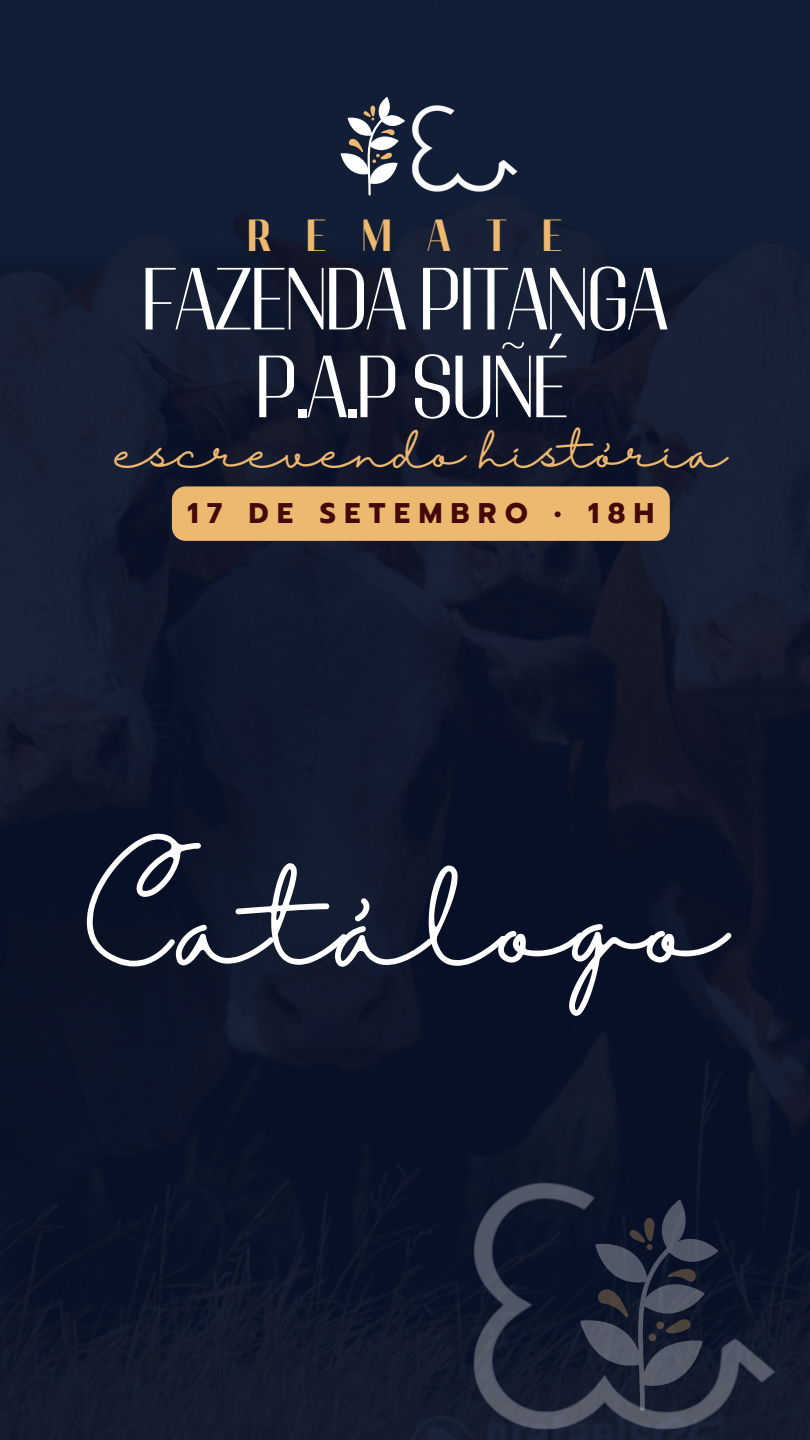
<style>
.page{position:relative;width:810px;height:1440px;background:#fff}
.page>*{position:absolute;margin:0;border:0;box-sizing:border-box;transform-origin:0 0}
.t1{font:110px "Halimun";color:#fff}
.t2{font:88px/87.8px "Adirek HC 400";letter-spacing:-.02em;color:#fff;text-align:center}
.t3{font:45px "Adirek HC 700";letter-spacing:.8em;color:#edb86f}
.t4{font:44px "Halimun";color:#edb86f}
.t5{font:700 28.3px "Prompt";letter-spacing:.3em;color:#440909}
</style>
<div class="page">
<img style="left:0;top:0;width:810px;height:1440px">
<svg style="left:341px;top:97px;width:64px;height:98px"></svg>
<img style="left:405px;top:101px;width:125px;height:95px">
<img style="left:454px;top:1170px;width:356px;height:270px">
<svg style="left:580px;top:1200px;width:138px;height:210px;background:#272d3e"></svg>
<div style="left:172px;top:486px;width:498px;height:55px;background:#edb86f"></div>
<p class="t3" style="left:248px;top:209px;width:316px">REMATE</p>
<p class="t2" style="left:142px;top:255px;width:528px">FAZENDA PITANGA<br>P.A.P SUÑÉ</p>
<h3 class="t4" style="left:115px;top:427px;width:613px">escrevendo história</h3>
<h4 class="t5" style="left:188px;top:492px;width:468px">17 DE SETEMBRO • 18H</h4>
<h2 class="t1" style="left:84px;top:863px;width:644px">Catálogo</h2>
</div>
